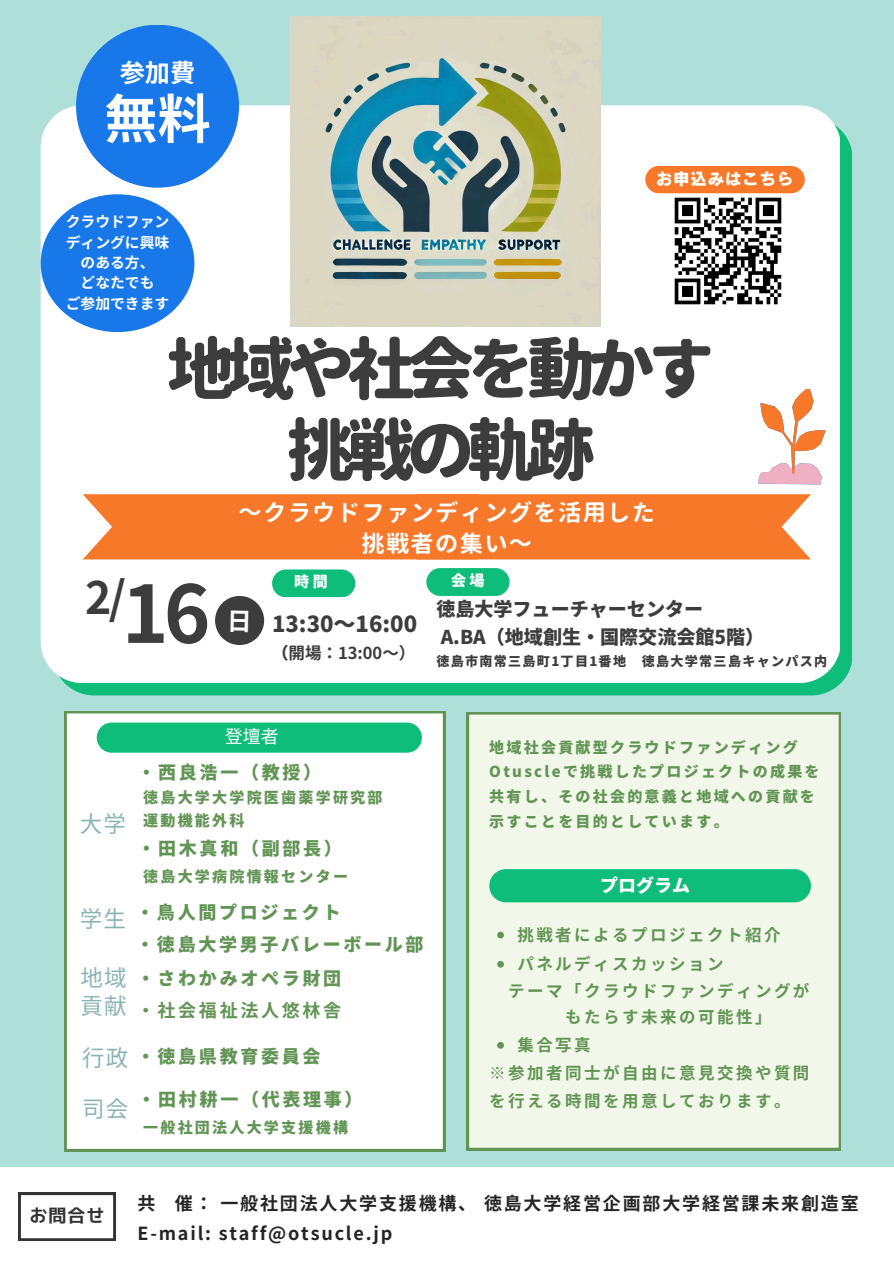
<style>
.page{position:relative;width:894px;height:1264px;background:#fff}
.page>*{position:absolute;margin:0;border:0;box-sizing:border-box;transform-origin:0 0}
.t1{font:700 79.2px "Noto Sans JP";color:#3d3d3d}
.t2{font:800 67.5px/81px "Gen Jyuu Gothic";letter-spacing:-.11em;color:#3d3d3d;text-align:center}
.t3{font:700 53.25px "Noto Sans JP";color:#fff}
.t4{font:700 44.55px "Noto Sans JP";color:#3d3d3d}
.t5{font:700 25.2px "Noto Sans JP";color:#fff}
.t6{font:700 23.25px/31.5px "Gen Jyuu Gothic";letter-spacing:.055em;color:#fff;text-align:center}
.t7{font:22.5px/28.2px "Noto Sans CJ Ksc";color:#8ab3b6}
.t8{font:900 22.05px "Noto Sans JP";color:#3d3d3d}
.t9{font:900 19.05px "Noto Sans JP";color:#3d3d3d}
.t10{font:900 18px "Noto Sans JP";letter-spacing:.15em;color:#629555}
.t11{font:700 18px "Noto Sans JP";letter-spacing:.1em;color:#242424}
.t12{font:700 18px "Noto Sans JP";letter-spacing:.15em;color:#629555}
.t13{font:900 18px "Noto Sans JP";color:#fff}
.t14{font:18px "mplus 1 p bold";color:#333}
.t15{font:18px "Noto Sans JP";color:#fff}
.t16{font:700 16.5px/28.2px "Noto Sans JP";letter-spacing:.15em;color:#629555}
.t17{font:700 16.5px "Noto Sans JP";color:#3d3d3d}
.t18{font:16.5px "Canva Rodin Pro N EB";letter-spacing:.045em;color:#fff}
.t19{font:900 15px/24.8px "Noto Sans JP";letter-spacing:.15em;color:#629555}
.t20{font:900 15px "Noto Sans JP";color:#fff}
.t21{font:700 14.85px/20.2px "Noto Sans JP";color:#fff;text-align:center}
.t22{font:900 13.05px "Noto Sans JP";letter-spacing:.1em;color:#3d3d3d}
.s1{font-weight:900}
</style>
<div class="page">
<div style="left:0;top:0;width:893px;height:1166px;background:#afdfd9"></div>
<svg style="left:64px;top:128px;width:787px;height:567px;background:#31c68d"></svg>
<div style="left:41px;top:105px;width:798px;height:578px;background:#fff"></div>
<div style="left:215px;top:596px;width:49px;height:49px;background:#3d3d3d;border-radius:50%"></div>
<div style="left:83px;top:494px;width:727px;height:65px;background:#f87829"></div>
<svg style="left:272px;top:569px;width:83px;height:28px;background:#22c285"></svg>
<svg style="left:426px;top:568px;width:83px;height:28px;background:#20c184"></svg>
<svg style="left:727px;top:390px;width:105px;height:95px;background:#fae1d8"></svg>
<div style="left:76px;top:25px;width:163px;height:163px;background:#1978e9;border-radius:50%"></div>
<img style="left:291px;top:17px;width:309px;height:309px">
<img style="left:660px;top:193px;width:135px;height:126px">
<div style="left:645px;top:166px;width:159px;height:27px;background:#f87829"></div>
<svg style="left:19px;top:1192px;width:96px;height:48px"></svg>
<div style="left:65px;top:711px;width:380px;height:440px;background:#fff"></div>
<div style="left:467px;top:712px;width:373px;height:437px;background:#f2f8e9"></div>
<svg style="left:497px;top:931px;width:7px;height:7px"></svg>
<svg style="left:497px;top:960px;width:7px;height:7px"></svg>
<svg style="left:497px;top:1041px;width:7px;height:7px"></svg>
<div style="left:41px;top:194px;width:153px;height:138px;background:#1978e9;border-radius:50%"></div>
<div style="left:489px;top:869px;width:321px;height:33px;background:#0ebd7a;border-radius:17px"></div>
<div style="left:97px;top:722px;width:325px;height:30px;background:#0ebd7a"></div>
<h4 class="t5" style="left:120px;top:53px;width:77px">参加費</h4>
<h2 class="t3" style="left:104px;top:77px;width:108px">無料</h2>
<p class="t21" style="left:66px;top:211px;width:105px">クラウドファンディングに興味のある方、</p>
<p class="t21" style="left:80px;top:272px;width:75px">どなたでも</p>
<p class="t21" style="left:66px;top:292px;width:105px">ご参加できます</p>
<p class="t18" style="left:655px;top:171px;width:139px">お申込みはこちら</p>
<p class="t2" style="left:167px;top:328px;width:549px">地域や社会を動かす挑戦の軌跡</p>
<p class="t4" style="left:85px;top:562px;width:42px">2/</p>
<p class="t1" style="left:122px;top:551px;width:90px">16</p>
<p class="t6" style="left:238px;top:496px;width:418px">～クラウドファンディングを活用した挑戦者の集い～</p>
<h4 class="t20" style="left:294px;top:570px;width:35px">時間</h4>
<p class="t20" style="left:451px;top:568px;width:35px">会場</p>
<p class="t8" style="left:272px;top:606px;width:146px">13:30〜16:00</p>
<p class="t17" style="left:272px;top:640px;width:145px"><span class="s1">（</span>開場：13:00～）</p>
<p class="t9" style="left:436px;top:594px;width:268px">徳島大学フューチャーセンター</p>
<p class="t9" style="left:440px;top:622px;width:325px">A.BA（地域創生・国際交流会館5階）</p>
<p class="t22" style="left:436px;top:651px;width:392px">徳島市南常三島町1丁目 1番地 徳島大学常三島キャンパス内</p>
<p class="t7" style="left:80px;top:808px;width:45px">大学</p>
<p class="t7" style="left:80px;top:903px;width:45px">学生</p>
<p class="t7" style="left:81px;top:962px;width:48px">地域貢献</p>
<p class="t15" style="left:225px;top:722px;width:56px">登壇者</p>
<h5 class="t10" style="left:137px;top:757px;width:185px">・西良浩一（教授）</h5>
<h1 class="t19" style="left:143px;top:784px;width:241px">徳島大学大学院医歯薬学研究部</h1>
<p class="t19" style="left:143px;top:807px;width:103px">運動機能外科</p>
<p class="t10" style="left:137px;top:834px;width:206px">・田木真和（副部長）</p>
<p class="t19" style="left:143px;top:863px;width:206px">徳島大学病院情報センター</p>
<h6 class="t10" style="left:136px;top:898px;width:206px">・鳥人間プロジェクト</h6>
<p class="t10" style="left:136px;top:930px;width:289px">・徳島大学男子バレーボール部</p>
<p class="t10" style="left:137px;top:964px;width:206px">・さわかみオペラ財団</p>
<p class="t12" style="left:137px;top:995px;width:206px">・社会福祉法人悠林舎</p>
<h6 class="t7" style="left:82px;top:1042px;width:48px">行政</h6>
<p class="t10" style="left:137px;top:1042px;width:185px">・徳島県教育委員会</p>
<h6 class="t7" style="left:82px;top:1093px;width:46px">司会</h6>
<p class="t10" style="left:137px;top:1084px;width:227px">・田村耕一（代表理事）</p>
<p class="t19" style="left:143px;top:1114px;width:206px">一般社団法人大学支援機構</p>
<p class="t19" style="left:489px;top:734px;width:332px">地域社会貢献型クラウドファンディング<br>Otuscleで挑戦したプロジェクトの成果を共有し、その社会的意義と地域への貢献を示すことを目的としています。</p>
<p class="t13" style="left:600px;top:871px;width:91px">プログラム</p>
<p class="t16" style="left:517px;top:919px;width:265px">挑戦者によるプロジェクト紹介</p>
<h6 class="t16" style="left:517px;top:948px;width:208px">パネルディスカッション</h6>
<p class="t16" style="left:508px;top:975px;width:302px">テーマ「クラウドファンディングが</p>
<h6 class="t16" style="left:565px;top:1001px;width:208px">もたらす未来の可能性」</h6>
<p class="t16" style="left:517px;top:1029px;width:75px">集合写真</p>
<p class="t16" style="left:489px;top:1058px;width:321px">※参加者同士が自由に意見交換や質問を行える時間を用意しております。</p>
<p class="t14" style="left:30px;top:1202px;width:76px">お問合せ</p>
<p class="t11" style="left:137px;top:1188px;width:722px">共 催：一般社団法人大学支援機構、徳島大学経営企画部大学経営課未来創造室</p>
<h3 class="t11" style="left:137px;top:1219px;width:256px">E-mail: staff@otsucle.jp</h3>
</div>
